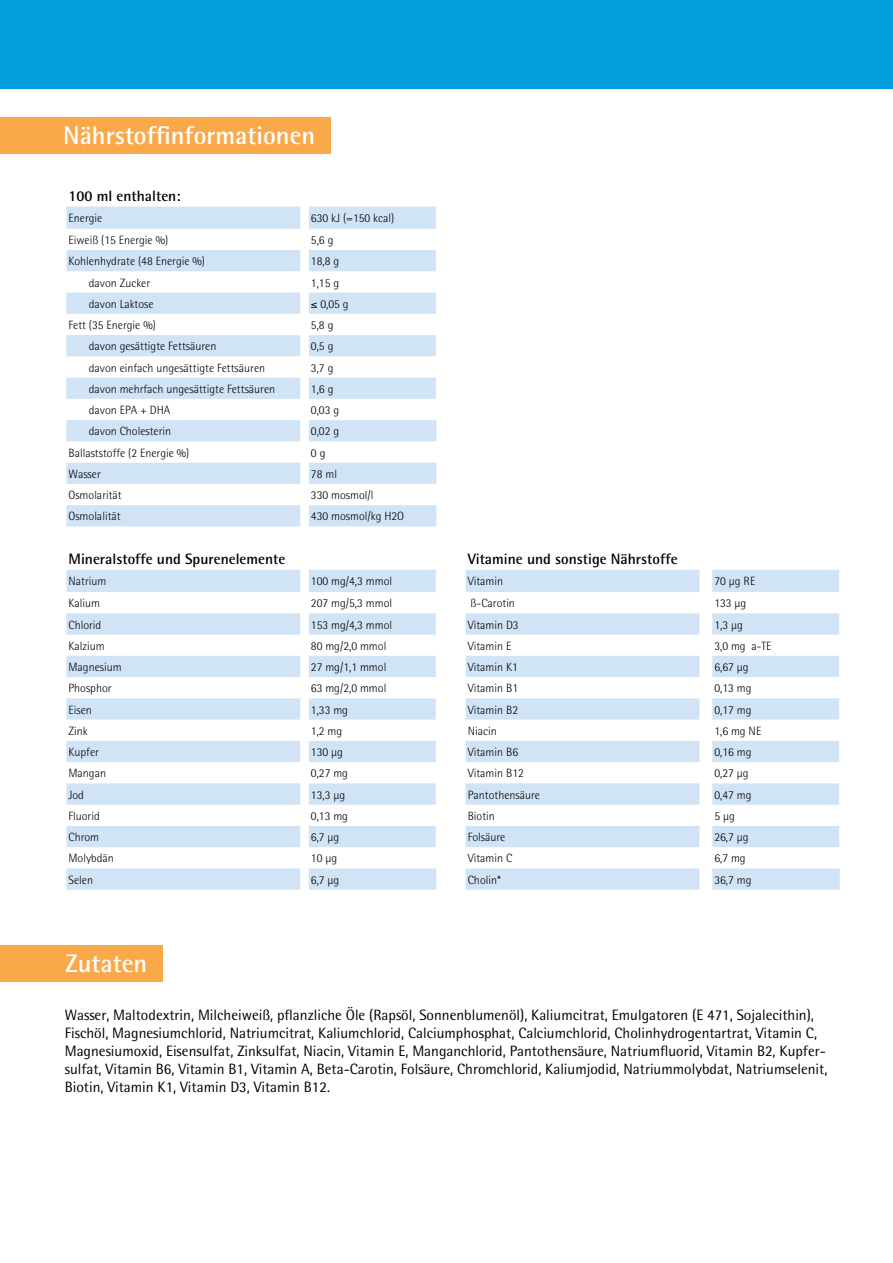
<style>
.page{position:relative;width:893px;height:1263px;background:#fff}
.page>*{position:absolute;margin:0;border:0;box-sizing:border-box;transform-origin:0 0}
.t1{font:700 25.5px "Rotis Semi Sans";color:#fff}
.t2{font:15px/18px "Rotis Semi Sans";color:#000}
.t3{font:700 15px "Rotis Semi Sans";color:#000}
.t4{font:300 12px "Rotis Semi Sans";color:#000}
</style>
<div class="page">
<div style="left:0;top:0;width:893px;height:88px;background:#009edb"></div>
<svg style="left:66px;top:206px;width:370px;height:320px;fill:#d6e7f7"></svg>
<svg style="left:66px;top:570px;width:370px;height:320px"></svg>
<svg style="left:466px;top:570px;width:374px;height:320px"></svg>
<svg style="left:839px;top:570px;width:1px;height:298px"></svg>
<div style="left:0;top:117px;width:330px;height:37px;background:#faa94a"></div>
<div style="left:0;top:945px;width:162px;height:37px;background:#faa94a"></div>
<h1 class="t1" style="left:63px;top:119px;width:254px">Nährstoffinformationen</h1>
<p class="t3" style="left:69px;top:186px;width:114px">100 ml enthalten:</p>
<p class="t4" style="left:69px;top:211px;width:35px">Energie</p>
<p class="t4" style="left:311px;top:211px;width:85px">630 kJ (=150 kcal)</p>
<p class="t4" style="left:69px;top:233px;width:101px">Eiweiß (15 Energie %)</p>
<p class="t4" style="left:311px;top:233px;width:24px">5,6 g</p>
<p class="t4" style="left:69px;top:254px;width:138px">Kohlenhydrate (48 Energie %)</p>
<p class="t4" style="left:311px;top:254px;width:30px">18,8 g</p>
<p class="t4" style="left:89px;top:276px;width:63px">davon Zucker</p>
<p class="t4" style="left:311px;top:276px;width:30px">1,15 g</p>
<p class="t4" style="left:89px;top:297px;width:66px">davon Laktose</p>
<p class="t4" style="left:311px;top:297px;width:39px">≤ 0,05 g</p>
<p class="t4" style="left:69px;top:318px;width:89px">Fett (35 Energie %)</p>
<p class="t4" style="left:311px;top:318px;width:24px">5,8 g</p>
<p class="t4" style="left:89px;top:339px;width:129px">davon gesättigte Fettsäuren</p>
<p class="t4" style="left:311px;top:339px;width:24px">0,5 g</p>
<p class="t4" style="left:89px;top:361px;width:178px">davon einfach ungesättigte Fettsäuren</p>
<p class="t4" style="left:311px;top:361px;width:24px">3,7 g</p>
<p class="t4" style="left:89px;top:382px;width:188px">davon mehrfach ungesättigte Fettsäuren</p>
<p class="t4" style="left:311px;top:382px;width:24px">1,6 g</p>
<p class="t4" style="left:89px;top:403px;width:83px">davon EPA + DHA</p>
<p class="t4" style="left:311px;top:403px;width:30px">0,03 g</p>
<p class="t4" style="left:89px;top:424px;width:84px">davon Cholesterin</p>
<p class="t4" style="left:311px;top:424px;width:30px">0,02 g</p>
<p class="t4" style="left:69px;top:446px;width:122px">Ballaststoffe (2 Energie %)</p>
<p class="t4" style="left:311px;top:446px;width:16px">0 g</p>
<p class="t4" style="left:69px;top:467px;width:34px">Wasser</p>
<p class="t4" style="left:311px;top:467px;width:28px">78 ml</p>
<p class="t4" style="left:69px;top:488px;width:55px">Osmolarität</p>
<p class="t4" style="left:311px;top:488px;width:64px">330 mosmol/l</p>
<p class="t4" style="left:69px;top:509px;width:54px">Osmolalität</p>
<p class="t4" style="left:311px;top:509px;width:95px">430 mosmol/kg H2O</p>
<p class="t3" style="left:69px;top:550px;width:218px">Mineralstoffe und Spurenelemente</p>
<p class="t4" style="left:69px;top:574px;width:39px">Natrium</p>
<p class="t4" style="left:311px;top:574px;width:83px">100 mg/4,3 mmol</p>
<p class="t4" style="left:69px;top:596px;width:33px">Kalium</p>
<p class="t4" style="left:311px;top:596px;width:83px">207 mg/5,3 mmol</p>
<p class="t4" style="left:69px;top:618px;width:34px">Chlorid</p>
<p class="t4" style="left:311px;top:618px;width:83px">153 mg/4,3 mmol</p>
<p class="t4" style="left:69px;top:639px;width:38px">Kalzium</p>
<p class="t4" style="left:311px;top:639px;width:77px">80 mg/2,0 mmol</p>
<p class="t4" style="left:69px;top:660px;width:55px">Magnesium</p>
<p class="t4" style="left:311px;top:660px;width:77px">27 mg/1,1 mmol</p>
<p class="t4" style="left:69px;top:681px;width:45px">Phosphor</p>
<p class="t4" style="left:311px;top:681px;width:77px">63 mg/2,0 mmol</p>
<p class="t4" style="left:69px;top:703px;width:25px">Eisen</p>
<p class="t4" style="left:311px;top:703px;width:39px">1,33 mg</p>
<p class="t4" style="left:69px;top:724px;width:21px">Zink</p>
<p class="t4" style="left:311px;top:724px;width:33px">1,2 mg</p>
<p class="t4" style="left:69px;top:745px;width:32px">Kupfer</p>
<p class="t4" style="left:311px;top:745px;width:34px">130 μg</p>
<p class="t4" style="left:69px;top:766px;width:39px">Mangan</p>
<p class="t4" style="left:311px;top:766px;width:39px">0,27 mg</p>
<p class="t4" style="left:69px;top:788px;width:17px">Jod</p>
<p class="t4" style="left:311px;top:788px;width:36px">13,3 μg</p>
<p class="t4" style="left:69px;top:809px;width:33px">Fluorid</p>
<p class="t4" style="left:311px;top:809px;width:39px">0,13 mg</p>
<p class="t4" style="left:69px;top:830px;width:32px">Chrom</p>
<p class="t4" style="left:311px;top:830px;width:30px">6,7 μg</p>
<p class="t4" style="left:69px;top:851px;width:47px">Molybdän</p>
<p class="t4" style="left:311px;top:851px;width:28px">10 μg</p>
<p class="t4" style="left:69px;top:873px;width:26px">Selen</p>
<p class="t4" style="left:311px;top:873px;width:30px">6,7 μg</p>
<p class="t3" style="left:468px;top:550px;width:211px">Vitamine und sonstige Nährstoffe</p>
<p class="t4" style="left:468px;top:574px;width:37px">Vitamin</p>
<p class="t4" style="left:714px;top:574px;width:42px">70 μg RE</p>
<p class="t4" style="left:468px;top:596px;width:49px">βß-Carotin</p>
<p class="t4" style="left:714px;top:596px;width:34px">133 μg</p>
<p class="t4" style="left:468px;top:618px;width:53px">Vitamin D3</p>
<p class="t4" style="left:714px;top:618px;width:30px">1,3 μg</p>
<p class="t4" style="left:468px;top:639px;width:45px">Vitamin E</p>
<p class="t4" style="left:714px;top:639px;width:59px">3,0 mg a-TE</p>
<p class="t4" style="left:468px;top:660px;width:52px">Vitamin K1</p>
<p class="t4" style="left:714px;top:660px;width:36px">6,67 μg</p>
<p class="t4" style="left:468px;top:681px;width:52px">Vitamin B1</p>
<p class="t4" style="left:714px;top:681px;width:39px">0,13 mg</p>
<p class="t4" style="left:468px;top:703px;width:52px">Vitamin B2</p>
<p class="t4" style="left:714px;top:703px;width:39px">0,17 mg</p>
<p class="t4" style="left:468px;top:724px;width:30px">Niacin</p>
<p class="t4" style="left:714px;top:724px;width:48px">1,6 mg NE</p>
<p class="t4" style="left:468px;top:745px;width:52px">Vitamin B6</p>
<p class="t4" style="left:714px;top:745px;width:39px">0,16 mg</p>
<p class="t4" style="left:468px;top:766px;width:58px">Vitamin B12</p>
<p class="t4" style="left:714px;top:766px;width:36px">0,27 μg</p>
<p class="t4" style="left:468px;top:788px;width:74px">Pantothensäure</p>
<p class="t4" style="left:714px;top:788px;width:39px">0,47 mg</p>
<p class="t4" style="left:468px;top:809px;width:29px">Biotin</p>
<p class="t4" style="left:714px;top:809px;width:22px">5 μg</p>
<p class="t4" style="left:468px;top:830px;width:39px">Folsäure</p>
<p class="t4" style="left:714px;top:830px;width:36px">26,7 μg</p>
<p class="t4" style="left:468px;top:851px;width:46px">Vitamin C</p>
<p class="t4" style="left:714px;top:851px;width:33px">6,7 mg</p>
<p class="t4" style="left:468px;top:873px;width:35px">Cholin*</p>
<p class="t4" style="left:714px;top:873px;width:39px">36,7 mg</p>
<h1 class="t1" style="left:66px;top:947px;width:83px">Zutaten</h1>
<p class="t2" style="left:65px;top:1006px;width:764px">Wasser, Maltodextrin, Milcheiweiß, pflanzliche Öle (Rapsöl, Sonnenblumenöl), Kaliumcitrat, Emulgatoren (E 471, Sojalecithin), Fischöl, Magnesiumchlorid, Natriumcitrat, Kaliumchlorid, Calciumphosphat, Calciumchlorid, Cholinhydrogentartrat, Vitamin C, Magnesiumoxid, Eisensulfat, Zinksulfat, Niacin, Vitamin E, Manganchlorid, Pantothensäure, Natriumfluorid, Vitamin B2, Kupfer&shy;sulfat, Vitamin B6, Vitamin B1, Vitamin A, Beta-Carotin, Folsäure, Chromchlorid, Kaliumjodid, Natriummolybdat, Natriumselenit, Biotin, Vitamin K1, Vitamin D3, Vitamin B12.</p>
</div>
